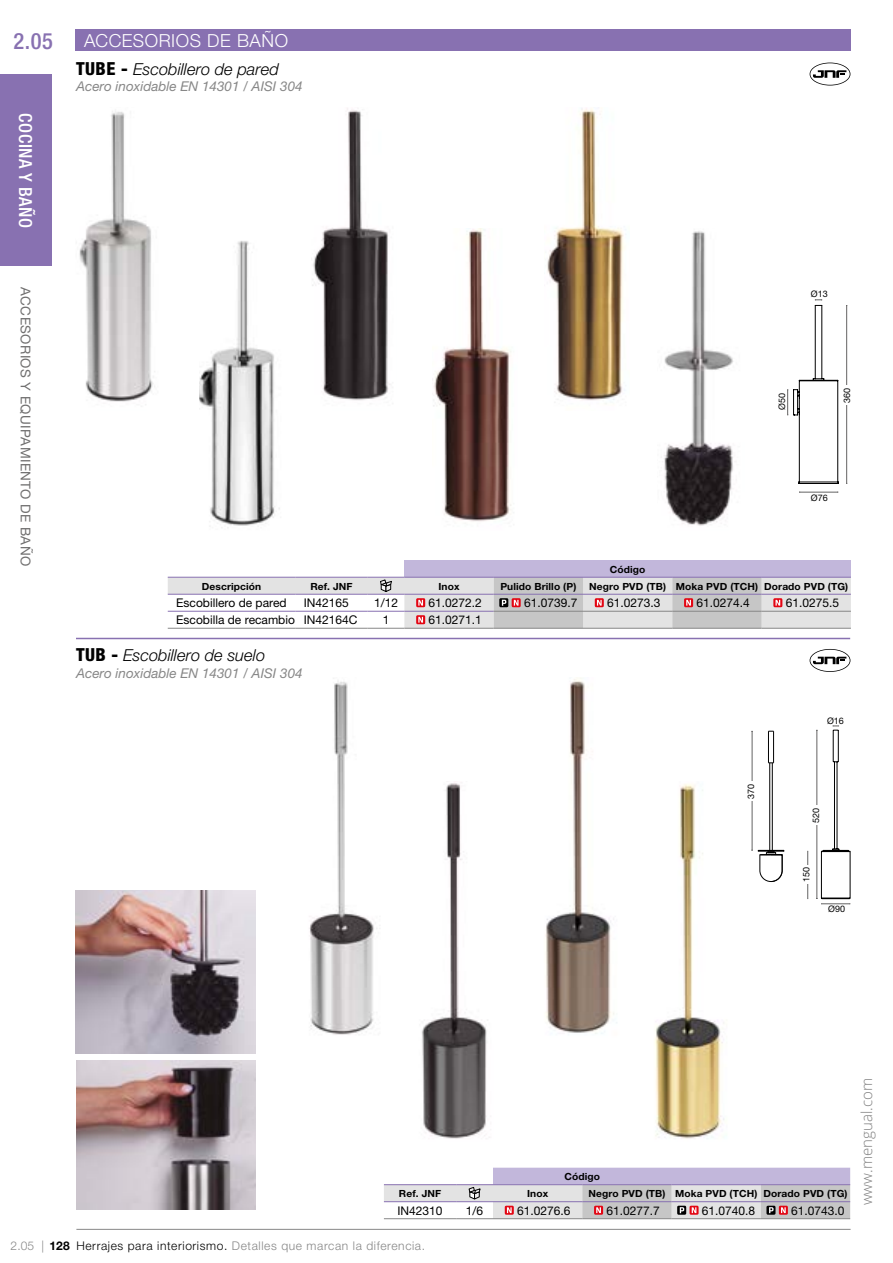
<style>
.page{position:relative;width:893px;height:1263px;background:#fff}
.page>*{position:absolute;margin:0;border:0;box-sizing:border-box;transform-origin:0 0}
.t1{font:500 condensed 22.5px "Helvetica Neue LT Pro";color:#8871b1}
.t2{font:300 18px "Helvetica Neue LT Pro";letter-spacing:.03em;color:#fff}
.t3{font:500 condensed 18px "Helvetica Neue LT Pro";letter-spacing:.025em;color:#fff}
.t4{font:italic 300 16.5px "Helvetica Neue LT Pro";color:#000}
.t5{font:300 15px "Open Sans";color:#808080}
.t6{font:italic 13.5px "Helvetica Neue LT Pro";color:#878787}
.t7{font:13.5px "Helvetica Neue LT Pro";letter-spacing:.03em;color:#706f6f}
.t8{font:12px "Helvetica Neue LT Pro";color:#000}
.t9{font:300 12px "Helvetica Neue LT Pro";letter-spacing:.05em;color:#878787}
.t10{font:700 9.9px "Helvetica Neue LT Pro";letter-spacing:.01em;color:#000;scale:1.04 1}
.t11{font:9px "Helvetica Neue LT Pro";color:#000}
.s1{font-weight:800;font-style:normal;font-stretch:condensed;font-size:18px}
.s2{font-weight:700;color:#000}
.s3{color:#000}
</style>
<div class="page">
<img style="left:312px;top:108px;width:79px;height:293px">
<img style="left:199px;top:241px;width:81px;height:285px">
<img style="left:547px;top:108px;width:78px;height:296px">
<img style="left:79px;top:110px;width:76px;height:292px">
<img style="left:432px;top:228px;width:79px;height:294px">
<img style="left:664px;top:231px;width:69px;height:295px">
<svg style="left:810px;top:63px;width:40px;height:23px"></svg>
<svg style="left:810px;top:649px;width:40px;height:23px"></svg>
<img style="left:76px;top:891px;width:179px;height:162px">
<img style="left:76px;top:1061px;width:179px;height:149px">
<img style="left:309px;top:681px;width:68px;height:354px">
<img style="left:421px;top:783px;width:69px;height:356px">
<img style="left:545px;top:678px;width:72px;height:356px">
<img style="left:654px;top:784px;width:70px;height:355px">
<hr style="left:76px;top:638px;width:774px;height:1px;background:#8871b1">
<div style="left:75px;top:29px;width:775px;height:22px;background:#8871b1"></div>
<div style="left:0;top:74px;width:52px;height:192px;background:#8871b1"></div>
<hr style="left:76px;top:1229px;width:775px;height:1px;background:#878787">
<div style="left:404px;top:560px;width:447px;height:17px;background:#c2b7db"></div>
<hr style="left:168px;top:628px;width:127px;height:1px;background:#878787">
<hr style="left:295px;top:628px;width:73px;height:1px;background:#878787">
<hr style="left:368px;top:628px;width:36px;height:1px;background:#878787">
<hr style="left:404px;top:628px;width:90px;height:1px;background:#878787">
<hr style="left:494px;top:628px;width:89px;height:1px;background:#878787">
<hr style="left:583px;top:628px;width:89px;height:1px;background:#878787">
<hr style="left:672px;top:628px;width:90px;height:1px;background:#878787">
<hr style="left:762px;top:628px;width:89px;height:1px;background:#878787">
<svg style="left:168px;top:577px;width:683px;height:51px"></svg>
<svg style="left:384px;top:1168px;width:466px;height:51px;background:#d2ccd7"></svg>
<hr style="left:846px;top:305px;width:1px;height:178px;background:#646363">
<svg style="left:787px;top:299px;width:51px;height:185px"></svg>
<div style="left:844px;top:385px;width:7px;height:20px;background:#fff"></div>
<hr style="left:800px;top:492px;width:38px;height:1px;background:#646363">
<svg style="left:751px;top:725px;width:100px;height:179px"></svg>
<div style="left:747px;top:781px;width:8px;height:20px;background:#fff"></div>
<div style="left:803px;top:865px;width:6px;height:19px;background:#fff"></div>
<div style="left:812px;top:805px;width:8px;height:20px;background:#fff"></div>
<h1 class="t1" style="left:14px;top:27px;width:41px">2.05</h1>
<h2 class="t3" style="left:36px;top:113px;width:116px;rotate:90deg">COCINA Y BAÑO</h2>
<h2 class="t2" style="left:84px;top:30px;width:206px">ACCESORIOS DE BAÑO</h2>
<h3 class="t4" style="left:76px;top:59px;width:204px"><span class="s1">TUBE -</span> Escobillero de pared</h3>
<p class="t6" style="left:76px;top:78px;width:228px">Acero inoxidable EN 14301 / AISI 304</p>
<p class="t7" style="left:34px;top:287px;width:280px;rotate:90deg">ACCESORIOS Y EQUIPAMIENTO DE BAÑO</p>
<p class="t11" style="left:811px;top:288px;width:18px">Ø13</p>
<p class="t11" style="left:776px;top:410px;width:18px;rotate:-90deg">Ø50</p>
<p class="t11" style="left:841px;top:403px;width:17px;rotate:-90deg">360</p>
<p class="t10" style="left:610px;top:563px;width:36px">Código</p>
<p class="t11" style="left:811px;top:493px;width:18px">Ø76</p>
<p class="t10" style="left:202px;top:580px;width:59px">Descripción</p>
<p class="t10" style="left:310px;top:580px;width:42px">Ref. JNF</p>
<p class="t10" style="left:438px;top:580px;width:22px">Inox</p>
<p class="t10" style="left:500px;top:580px;width:75px">Pulido Brillo (P)</p>
<p class="t10" style="left:589px;top:580px;width:251px">Negro PVD (TB) Moka PVD (TCH) Dorado PVD (TG)</p>
<p class="t8" style="left:176px;top:596px;width:112px">Escobillero de pared</p>
<p class="t8" style="left:304px;top:596px;width:47px">IN42165</p>
<p class="t8" style="left:374px;top:596px;width:26px">1/12</p>
<p class="t8" style="left:429px;top:596px;width:55px">61.0272.2</p>
<p class="t8" style="left:524px;top:596px;width:55px">61.0739.7</p>
<p class="t8" style="left:607px;top:596px;width:55px">61.0273.3</p>
<p class="t8" style="left:696px;top:596px;width:55px">61.0274.4</p>
<p class="t8" style="left:786px;top:596px;width:55px">61.0275.5</p>
<p class="t8" style="left:176px;top:613px;width:183px">Escobilla de recambio IN42164C</p>
<p class="t8" style="left:383px;top:613px;width:8px">1</p>
<p class="t8" style="left:429px;top:613px;width:55px">61.0271.1</p>
<h3 class="t4" style="left:76px;top:645px;width:191px"><span class="s1">TUB -</span> Escobillero de suelo</h3>
<p class="t6" style="left:76px;top:665px;width:228px">Acero inoxidable EN 14301 / AISI 304</p>
<p class="t11" style="left:746px;top:798px;width:17px;rotate:-90deg">370</p>
<p class="t11" style="left:827px;top:716px;width:18px">Ø16</p>
<p class="t11" style="left:811px;top:823px;width:17px;rotate:-90deg">520</p>
<p class="t11" style="left:801px;top:882px;width:17px;rotate:-90deg">150</p>
<p class="t11" style="left:828px;top:903px;width:18px">Ø90</p>
<p class="t10" style="left:564px;top:1170px;width:36px">Código</p>
<p class="t10" style="left:399px;top:1188px;width:42px">Ref. JNF</p>
<p class="t10" style="left:527px;top:1188px;width:22px">Inox</p>
<p class="t10" style="left:588px;top:1188px;width:251px">Negro PVD (TB) Moka PVD (TCH) Dorado PVD (TG)</p>
<p class="t8" style="left:397px;top:1203px;width:47px">IN42310</p>
<p class="t8" style="left:466px;top:1203px;width:19px">1/6</p>
<p class="t8" style="left:517px;top:1203px;width:55px">61.0276.6</p>
<p class="t8" style="left:606px;top:1203px;width:55px">61.0277.7</p>
<p class="t8" style="left:702px;top:1203px;width:55px">61.0740.8</p>
<p class="t8" style="left:791px;top:1203px;width:55px">61.0743.0</p>
<p class="t9" style="left:11px;top:1239px;width:416px">2.05 | <span class="s2">128</span> <span class="s3">Herrajes para interiorismo.</span> Detalles que marcan la diferencia.</p>
<p class="t5" style="left:856px;top:1205px;width:129px;rotate:-90deg">www.mengual.com</p>
</div>
